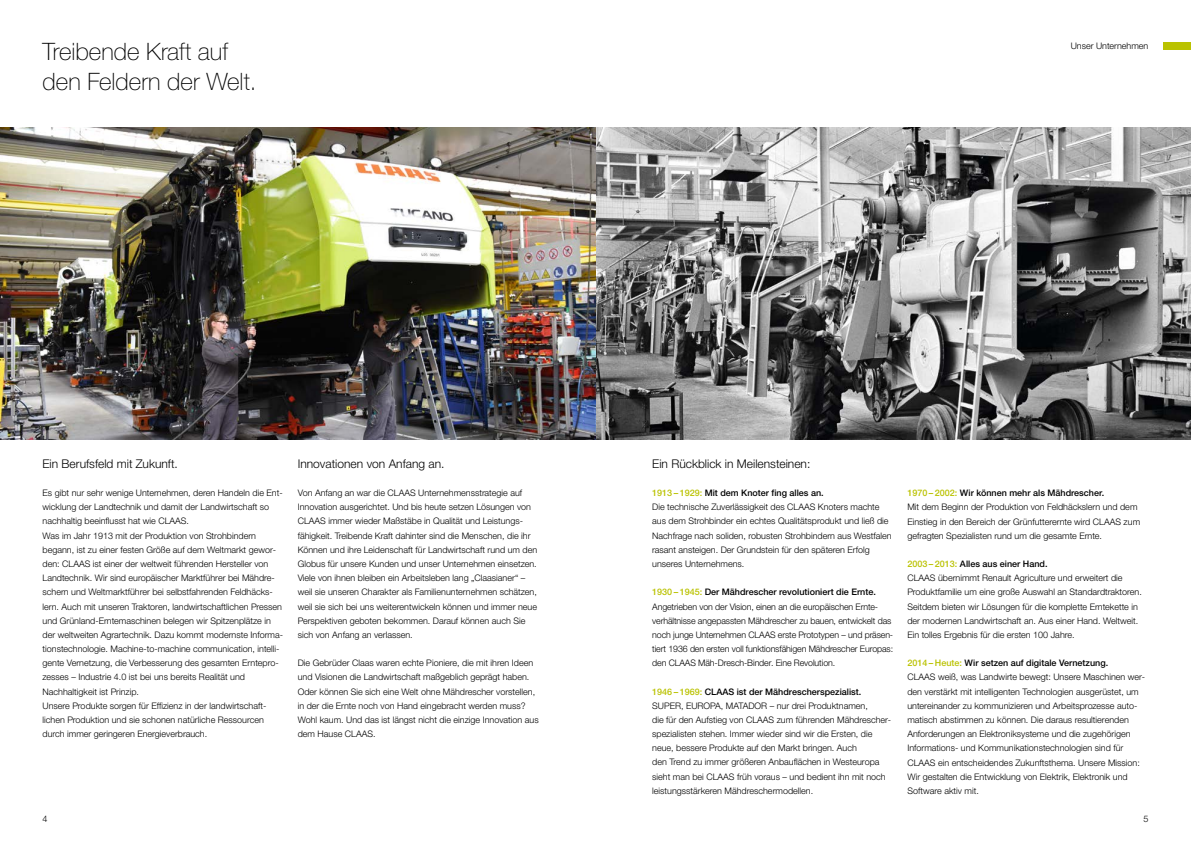
<style>
.page{position:relative;width:1191px;height:842px;background:#fff}
.page>*{position:absolute;margin:0;border:0;box-sizing:border-box;transform-origin:0 0}
.t1{font:100 24px/30px "CLAAS Helvetica Neue";color:#000}
.t2{font:300 12px "CLAAS Helvetica Neue";color:#000}
.t3{font:300 9px/14.2px "CLAAS Helvetica Neue";color:#000}
.s1{font-weight:500;color:#bac200}
.s2{font-weight:500}
</style>
<div class="page">
<div style="left:1162px;top:43px;width:29px;height:7px;background:#bac200"></div>
<img style="left:0;top:128px;width:1191px;height:311px">
<h1 class="t1" style="left:43px;top:37px;width:215px">Treibende Kraft auf den Feldern der Welt.</h1>
<p class="t3" style="left:1070px;top:39px;width:79px">Unser Unternehmen</p>
<h2 class="t2" style="left:43px;top:456px;width:137px">Ein Berufsfeld mit Zukunft.</h2>
<p class="t3" style="left:43px;top:486px;width:242px">Es gibt nur sehr wenige Unternehmen, deren Handeln die Ent&shy;wicklung der Landtechnik und damit der Landwirtschaft so nachhaltig beeinflusst hat wie CLAAS.<br>Was im Jahr 1913 mit der Produktion von Strohbindern begann, ist zu einer festen Größe auf dem Weltmarkt gewor&shy;den: CLAAS ist einer der weltweit führenden Hersteller von Landtechnik. Wir sind europäischer Marktführer bei Mähdre&shy;schern und Weltmarktführer bei selbstfahrenden Feldhäcks&shy;lern. Auch mit unseren Traktoren, landwirtschaftlichen Pressen und Grünland-Erntemaschinen belegen wir Spitzenplätze in der weltweiten Agrartechnik. Dazu kommt modernste Informa&shy;tionstechnologie. Machine-to-machine communication, intelli&shy;gente Vernetzung, die Verbesserung des gesamten Erntepro&shy;zesses – Industrie 4.0 ist bei uns bereits Realität und Nachhaltigkeit ist Prinzip.<br>Unsere Produkte sorgen für Effizienz in der landwirtschaft&shy;lichen Produktion und sie schonen natürliche Ressourcen durch immer geringeren Energieverbrauch.</p>
<h2 class="t2" style="left:298px;top:456px;width:148px">Innovationen von Anfang an.</h2>
<p class="t3" style="left:298px;top:486px;width:241px">Von Anfang an war die CLAAS Unternehmensstrategie auf Innovation ausgerichtet. Und bis heute setzen Lösungen von CLAAS immer wieder Maßstäbe in Qualität und Leistungs&shy;fähigkeit. Treibende Kraft dahinter sind die Menschen, die ihr Können und ihre Leidenschaft für Landwirtschaft rund um den Globus für unsere Kunden und unser Unternehmen einsetzen.<br>Viele von ihnen bleiben ein Arbeitsleben lang „Claasianer“ – weil sie unseren Charakter als Familienunternehmen schätzen, weil sie sich bei uns weiterentwickeln können und immer neue Perspektiven geboten bekommen. Darauf können auch Sie sich von Anfang an verlassen.</p>
<p class="t3" style="left:298px;top:656px;width:242px">Die Gebrüder Claas waren echte Pioniere, die mit ihren Ideen und Visionen die Landwirtschaft maßgeblich geprägt haben.<br>Oder können Sie sich eine Welt ohne Mähdrescher vorstellen, in der die Ernte noch von Hand eingebracht werden muss?<br>Wohl kaum. Und das ist längst nicht die einzige Innovation aus dem Hause CLAAS.</p>
<h2 class="t2" style="left:652px;top:456px;width:160px">Ein Rückblick in Meilensteinen:</h2>
<p class="t3" style="left:652px;top:486px;width:241px"><span class="s1">1913 – 1929:</span> <span class="s2">Mit dem Knoter fing alles an.<br></span>Die technische Zuverlässigkeit des CLAAS Knoters machte aus dem Strohbinder ein echtes Qualitätsprodukt und ließ die Nachfrage nach soliden, robusten Strohbindern aus Westfalen rasant ansteigen. Der Grundstein für den späteren Erfolg unseres Unternehmens.</p>
<p class="t3" style="left:652px;top:585px;width:242px"><span class="s1">1930 – 1945:</span> <span class="s2">Der Mähdrescher revolutioniert die Ernte.<br></span>Angetrieben von der Vision, einen an die europäischen Ernte&shy;verhältnisse angepassten Mähdrescher zu bauen, entwickelt das noch junge Unternehmen CLAAS erste Prototypen – und präsen&shy;tiert 1936 den ersten voll funktionsfähigen Mähdrescher Europas: den CLAAS Mäh-Dresch-Binder. Eine Revolution.</p>
<p class="t3" style="left:652px;top:684px;width:240px"><span class="s1">1946 – 1969:</span> <span class="s2">CLAAS ist der Mähdrescherspezialist.<br></span>SUPER, EUROPA, MATADOR – nur drei Produktnamen,<br>die für den Aufstieg von CLAAS zum führenden Mähdrescher&shy;spezialisten stehen. Immer wieder sind wir die Ersten, die neue, bessere Produkte auf den Markt bringen. Auch<br>den Trend zu immer größeren Anbauflächen in Westeuropa sieht man bei CLAAS früh voraus – und bedient ihn mit noch leistungsstärkeren Mähdreschermodellen.</p>
<p class="t3" style="left:907px;top:486px;width:234px"><span class="s1">1970 – 2002:</span> <span class="s2">Wir können mehr als Mähdrescher.<br></span>Mit dem Beginn der Produktion von Feldhäckslern und dem Einstieg in den Bereich der Grünfutterernte wird CLAAS zum gefragten Spezialisten rund um die gesamte Ernte.</p>
<p class="t3" style="left:907px;top:557px;width:236px"><span class="s1">2003 – 2013:</span> <span class="s2">Alles aus einer Hand.<br></span>CLAAS übernimmt Renault Agriculture und erweitert die Produktfamilie um eine große Auswahl an Standardtraktoren.<br>Seitdem bieten wir Lösungen für die komplette Erntekette in der modernen Landwirtschaft an. Aus einer Hand. Weltweit.<br>Ein tolles Ergebnis für die ersten 100 Jahre.</p>
<p class="t3" style="left:907px;top:656px;width:239px"><span class="s1">2014 – Heute:</span> <span class="s2">Wir setzen auf digitale Vernetzung.<br></span>CLAAS weiß, was Landwirte bewegt: Unsere Maschinen wer&shy;den verstärkt mit intelligenten Technologien ausgerüstet, um untereinander zu kommunizieren und Arbeitsprozesse auto&shy;matisch abstimmen zu können. Die daraus resultierenden Anforderungen an Elektroniksysteme und die zugehörigen Informations- und Kommunikationstechnologien sind für CLAAS ein entscheidendes Zukunftsthema. Unsere Mission:<br>Wir gestalten die Entwicklung von Elektrik, Elektronik und Software aktiv mit.</p>
<p class="t3" style="left:43px;top:812px;width:7px">4</p>
<p class="t3" style="left:1143px;top:812px;width:7px">5</p>
</div>
